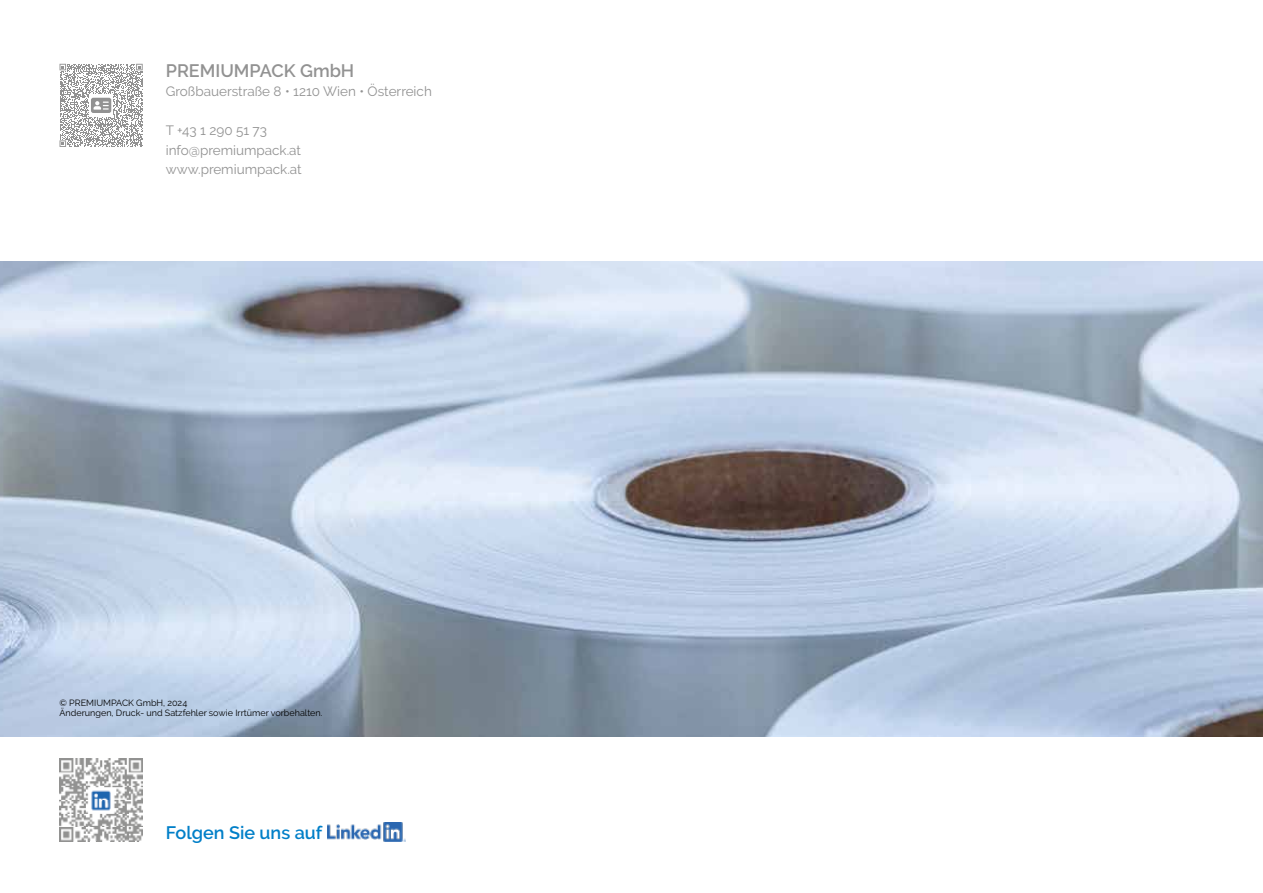
<style>
.page{position:relative;width:1263px;height:893px;background:#fff}
.page>*{position:absolute;margin:0;border:0;box-sizing:border-box;transform-origin:0 0}
.t1{font:600 18px "Raleway";color:#929292}
.t2{font:600 18px "Raleway";color:#007fc8}
.t3{font:13.5px/19.5px "Raleway";color:#929292}
.t4{font:9px/9.8px "Raleway";color:#000}
</style>
<div class="page">
<img style="left:0;top:261px;width:1263px;height:475px">
<svg style="left:60px;top:64px;width:83px;height:83px"></svg>
<img style="left:60px;top:759px;width:83px;height:83px">
<img style="left:327px;top:823px;width:79px;height:19px">
<h1 class="t1" style="left:166px;top:60px;width:190px">PREMIUMPACK GmbH</h1>
<p class="t3" style="left:166px;top:81px;width:268px">Großbauerstraße 8 • 1210 Wien • Österreich</p>
<p class="t3" style="left:166px;top:120px;width:137px">T +43 1 290 51 73 info@premiumpack.at www.premiumpack.at</p>
<p class="t4" style="left:60px;top:698px;width:264px">© PREMIUMPACK GmbH, 2024<br>Änderungen, Druck- und Satzfehler sowie Irrtümer vorbehalten.</p>
<h1 class="t2" style="left:166px;top:822px;width:158px">Folgen Sie uns auf</h1>
</div>
